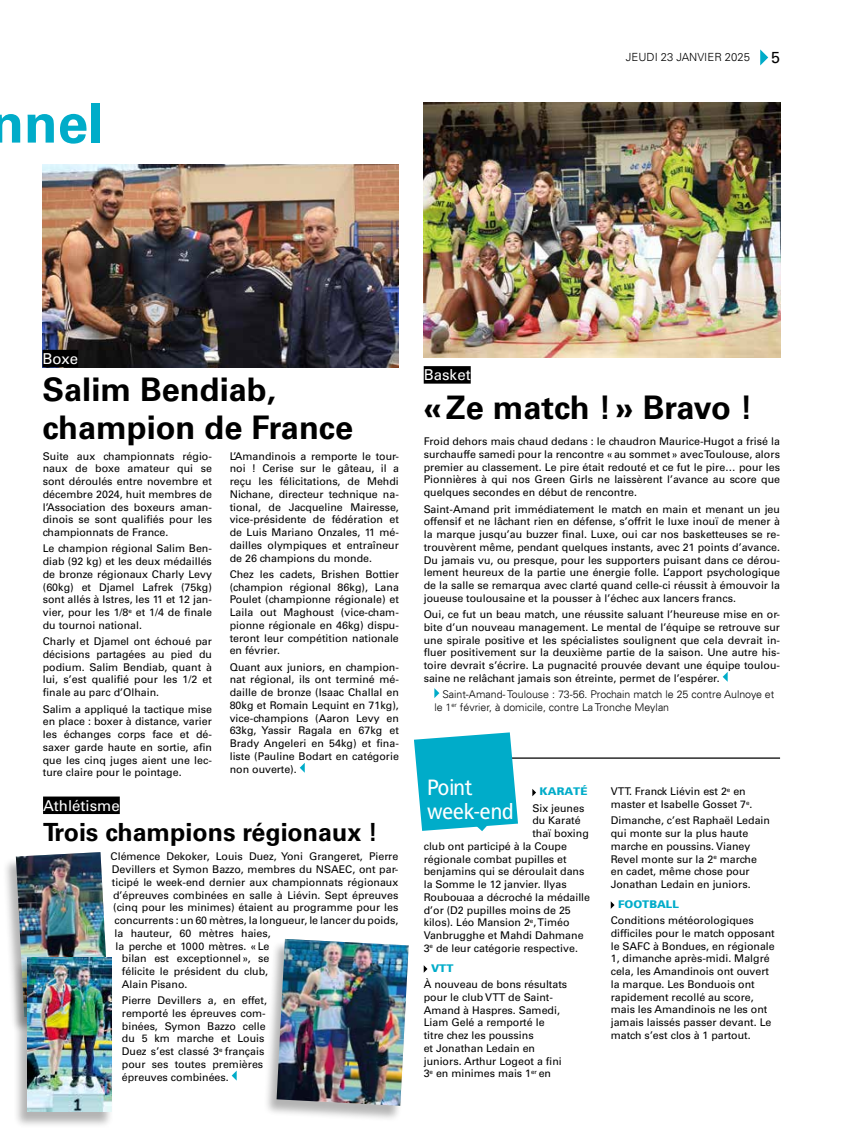
<style>
.page{position:relative;width:851px;height:1134px;background:#fff}
.page>*{position:absolute;margin:0;border:0;box-sizing:border-box;transform-origin:0 0}
.t1{font:700 55px "Univers LT Std";color:#00acc9}
.t2{font:700 32.5px/37.5px "Univers LT Std";color:#000}
.t3{font:700 25px "Univers LT Std";color:#000}
.t4{font:22.25px/24px "Francophil Sans";color:#fff}
.t5{font:16px "Univers LT Std";color:#000}
.t6{font:15px "Univers LT Std";color:#fff}
.t7{font:300 11.25px "Univers LT";color:#000}
.t8{font:10.62px/12.8px "Univers LT Std";color:#000;text-align:justify}
.t9{font:300 10.62px/12.8px "Univers LT";color:#000}
.t10{font:900 10.62px "Univers 75";color:#00acc9}
</style>
<div class="page">
<img style="left:43px;top:164px;width:356px;height:203px">
<hr style="left:423px;top:757px;width:357px;height:2px;background:#000">
<svg style="left:760px;top:49px;width:8px;height:16px"></svg>
<svg style="left:532px;top:789px;width:4px;height:7px"></svg>
<svg style="left:423px;top:965px;width:4px;height:8px"></svg>
<svg style="left:610px;top:901px;width:4px;height:8px"></svg>
<svg style="left:414px;top:732px;width:104px;height:99px;background:#24b7d0"></svg>
<div style="left:43px;top:350px;width:35px;height:17px;background:#000"></div>
<svg style="left:300px;top:763px;width:5px;height:10px"></svg>
<svg style="left:722px;top:672px;width:5px;height:9px"></svg>
<svg style="left:434px;top:688px;width:5px;height:10px"></svg>
<img style="left:423px;top:103px;width:357px;height:254px">
<div style="left:423px;top:366px;width:47px;height:18px;background:#000"></div>
<div style="left:43px;top:796px;width:77px;height:18px;background:#000"></div>
<svg style="left:232px;top:1070px;width:5px;height:11px"></svg>
<div style="left:263px;top:940px;width:146px;height:182px;background:#000;opacity:.3"></div>
<img style="left:276px;top:939px;width:132px;height:167px">
<div style="left:2px;top:853px;width:108px;height:180px;background:#000;opacity:.3"></div>
<img style="left:16px;top:852px;width:93px;height:107px">
<div style="left:14px;top:959px;width:99px;height:169px;background:#000;opacity:.3"></div>
<img style="left:27px;top:957px;width:85px;height:155px">
<h1 class="t1" style="left:-10px;top:91px;width:115px">nnel</h1>
<p class="t7" style="left:626px;top:50px;width:125px">JEUDI 23 JANVIER 2025</p>
<h3 class="t5" style="left:771px;top:48px;width:10px">5</h3>
<h3 class="t6" style="left:43px;top:350px;width:37px">Boxe</h3>
<h2 class="t2" style="left:43px;top:371px;width:312px">Salim Bendiab, champion de France</h2>
<p class="t8" style="left:43px;top:450px;width:171px">Suite aux championnats régio&shy;naux de boxe amateur qui se sont déroulés entre novembre et décembre 2024, huit membres de l’Association des boxeurs aman&shy;dinois se sont qualifiés pour les championnats de France.</p>
<p class="t8" style="left:43px;top:542px;width:171px">Le champion régional Salim Ben&shy;diab (92 kg) et les deux médaillés de bronze régionaux Charly Levy (60kg) et Djamel Lafrek (75kg) sont allés à Istres, les 11 et 12 jan&shy;vier, pour les 1/8<sup>e</sup> et 1/4 de finale du tournoi national.</p>
<p class="t8" style="left:43px;top:635px;width:171px">Charly et Djamel ont échoué par décisions partagées au pied du podium. Salim Bendiab, quant à lui, s’est qualifié pour les 1/2 et finale au parc d’Olhain.</p>
<p class="t8" style="left:43px;top:702px;width:171px">Salim a appliqué la tactique mise en place : boxer à distance, varier les échanges corps face et dé&shy;saxer garde haute en sortie, afin que les cinq juges aient une lec&shy;ture claire pour le pointage.</p>
<p class="t8" style="left:230px;top:449px;width:171px">L’Amandinois a remporte le tour&shy;noi ! Cerise sur le gâteau, il a reçu les félicitations, de Mehdi Nichane, directeur technique na&shy;tional, de Jacqueline Mairesse, vice-présidente de fédération et de Luis Mariano Onzales, 11 mé&shy;dailles olympiques et entraîneur de 26 champions du monde.</p>
<p class="t8" style="left:230px;top:568px;width:171px">Chez les cadets, Brishen Bottier (champion régional 86kg), Lana Poulet (championne régionale) et Laila out Maghoust (vice-cham&shy;pionne régionale en 46kg) dispu&shy;teront leur compétition nationale en février.</p>
<p class="t8" style="left:230px;top:661px;width:171px">Quant aux juniors, en champion&shy;nat régional, ils ont terminé mé&shy;daille de bronze (Isaac Challal en 80kg et Romain Lequint en 71kg), vice-champions (Aaron Levy en 63kg, Yassir Ragala en 67kg et Brady Angeleri en 54kg) et fina&shy;liste (Pauline Bodart en catégorie non ouverte).</p>
<h3 class="t6" style="left:43px;top:796px;width:78px">Athlétisme</h3>
<h3 class="t3" style="left:43px;top:817px;width:336px">Trois champions régionaux !</h3>
<p class="t8" style="left:111px;top:850px;width:289px">Clémence Dekoker, Louis Duez, Yoni Grangeret, Pierre</p>
<p class="t8" style="left:112px;top:863px;width:288px">Devillers et Symon Bazzo, membres du NSAEC, ont par-</p>
<p class="t8" style="left:112px;top:876px;width:288px">ticipé le week-end dernier aux championnats régionaux</p>
<p class="t8" style="left:113px;top:888px;width:287px">d’épreuves combinées en salle à Liévin. Sept épreuves</p>
<p class="t8" style="left:113px;top:901px;width:287px">(cinq pour les minimes) étaient au programme pour les</p>
<p class="t8" style="left:114px;top:914px;width:285px">concurrents : un 60 mètres, la longueur, le lancer du poids,</p>
<p class="t8" style="left:114px;top:927px;width:158px">la hauteur, 60 mètres haies,</p>
<p class="t8" style="left:116px;top:939px;width:155px">la perche et 1000 mètres. «Le</p>
<p class="t8" style="left:122px;top:952px;width:149px">bilan est exceptionnel», se</p>
<p class="t8" style="left:122px;top:965px;width:148px">félicite le président du club,</p>
<p class="t8" style="left:122px;top:978px;width:67px">Alain Pisano.</p>
<p class="t8" style="left:122px;top:994px;width:147px;text-align:left">Pierre Devillers a, en effet, remporté les épreuves com&shy;binées, Symon Bazzo celle du 5 km marche et Louis<br>Duez s’est classé 3<sup>e</sup> français pour ses toutes premières épreuves combinées.</p>
<h3 class="t6" style="left:423px;top:366px;width:48px">Basket</h3>
<h2 class="t2" style="left:423px;top:389px;width:330px">«Ze match !» Bravo !</h2>
<p class="t8" style="left:423px;top:435px;width:358px">Froid dehors mais chaud dedans : le chaudron Maurice-Hugot a frisé la surchauffe samedi pour la rencontre «au sommet» avec Toulouse, alors premier au classement. Le pire était redouté et ce fut le pire… pour les Pionnières à qui nos Green Girls ne laissèrent l’avance au score que quelques secondes en début de rencontre.</p>
<p class="t8" style="left:423px;top:502px;width:358px">Saint-Amand prit immédiatement le match en main et menant un jeu offensif et ne lâchant rien en défense, s’offrit le luxe inouï de mener à la marque jusqu’au buzzer final. Luxe, oui car nos basketteuses se re&shy;trouvèrent même, pendant quelques instants, avec 21 points d’avance.<br>Du jamais vu, ou presque, pour les supporters puisant dans ce dérou&shy;lement heureux de la partie une énergie folle. L’apport psychologique de la salle se remarqua avec clarté quand celle-ci réussit à émouvoir la joueuse toulousaine et la pousser à l’échec aux lancers francs.</p>
<p class="t8" style="left:423px;top:608px;width:358px">Oui, ce fut un beau match, une réussite saluant l’heureuse mise en or&shy;bite d’un nouveau management. Le mental de l’équipe se retrouve sur une spirale positive et les spécialistes soulignent que cela devrait in&shy;fluer positivement sur la deuxième partie de la saison. Une autre his&shy;toire devrait s’écrire. La pugnacité prouvée devant une équipe toulou&shy;saine ne relâchant jamais son étreinte, permet de l’espérer.</p>
<p class="t9" style="left:434px;top:688px;width:341px;text-indent:8px">Saint-Amand- Toulouse : 73-56. Prochain match le 25 contre Aulnoye et le 1<sup>er</sup> février, à domicile, contre La Tronche Meylan</p>
<h3 class="t4" style="left:427px;top:775px;width:88px">Point week-end</h3>
<p class="t10" style="left:539px;top:785px;width:49px">KARATÉ</p>
<p class="t8" style="left:532px;top:802px;width:53px">Six jeunes</p>
<p class="t8" style="left:532px;top:814px;width:50px">du Karaté</p>
<p class="t8" style="left:532px;top:827px;width:58px">thaï boxing</p>
<p class="t8" style="left:423px;top:840px;width:145px">club ont participé à la Coupe</p>
<p class="t8" style="left:423px;top:853px;width:144px">régionale combat pupilles et</p>
<p class="t8" style="left:423px;top:865px;width:162px">benjamins qui se déroulait dans</p>
<p class="t8" style="left:423px;top:878px;width:144px">la Somme le 12 janvier. Ilyas</p>
<p class="t8" style="left:423px;top:891px;width:168px">Roubouaa a décroché la médaille</p>
<p class="t8" style="left:423px;top:904px;width:149px">d’or (D2 pupilles moins de 25</p>
<p class="t8" style="left:423px;top:916px;width:147px">kilos). Léo Mansion 2<sup>e</sup>, Timéo</p>
<p class="t8" style="left:423px;top:929px;width:161px">Vanbrugghe et Mahdi Dahmane</p>
<p class="t8" style="left:423px;top:942px;width:156px">3<sup>e</sup> de leur catégorie respective.</p>
<p class="t10" style="left:431px;top:961px;width:24px">VTT</p>
<p class="t8" style="left:423px;top:978px;width:145px;text-align:left">À nouveau de bons résultats pour le club VTT de Saint-<br>Amand à Haspres. Samedi,<br>Liam Gelé a remporté le titre chez les poussins<br>et Jonathan Ledain en juniors. Arthur Logeot a fini<br>3<sup>e</sup> en minimes mais 1<sup>er</sup> en</p>
<p class="t8" style="left:610px;top:785px;width:143px">VTT. Franck Liévin est 2<sup>e</sup> en master et Isabelle Gosset 7<sup>e</sup>.</p>
<p class="t8" style="left:610px;top:814px;width:161px;text-align:left">Dimanche, c’est Raphaël Ledain qui monte sur la plus haute marche en poussins. Vianey<br>Revel monte sur la 2<sup>e</sup> marche en cadet, même chose pour<br>Jonathan Ledain en juniors.</p>
<p class="t10" style="left:618px;top:897px;width:62px">FOOTBALL</p>
<p class="t8" style="left:610px;top:914px;width:165px;text-align:left">Conditions météorologiques difficiles pour le match opposant le SAFC à Bondues, en régionale<br>1, dimanche après-midi. Malgré cela, les Amandinois ont ouvert la marque. Les Bonduois ont rapidement recollé au score, mais les Amandinois ne les ont jamais laissés passer devant. Le match s’est clos à 1 partout.</p>
</div>
